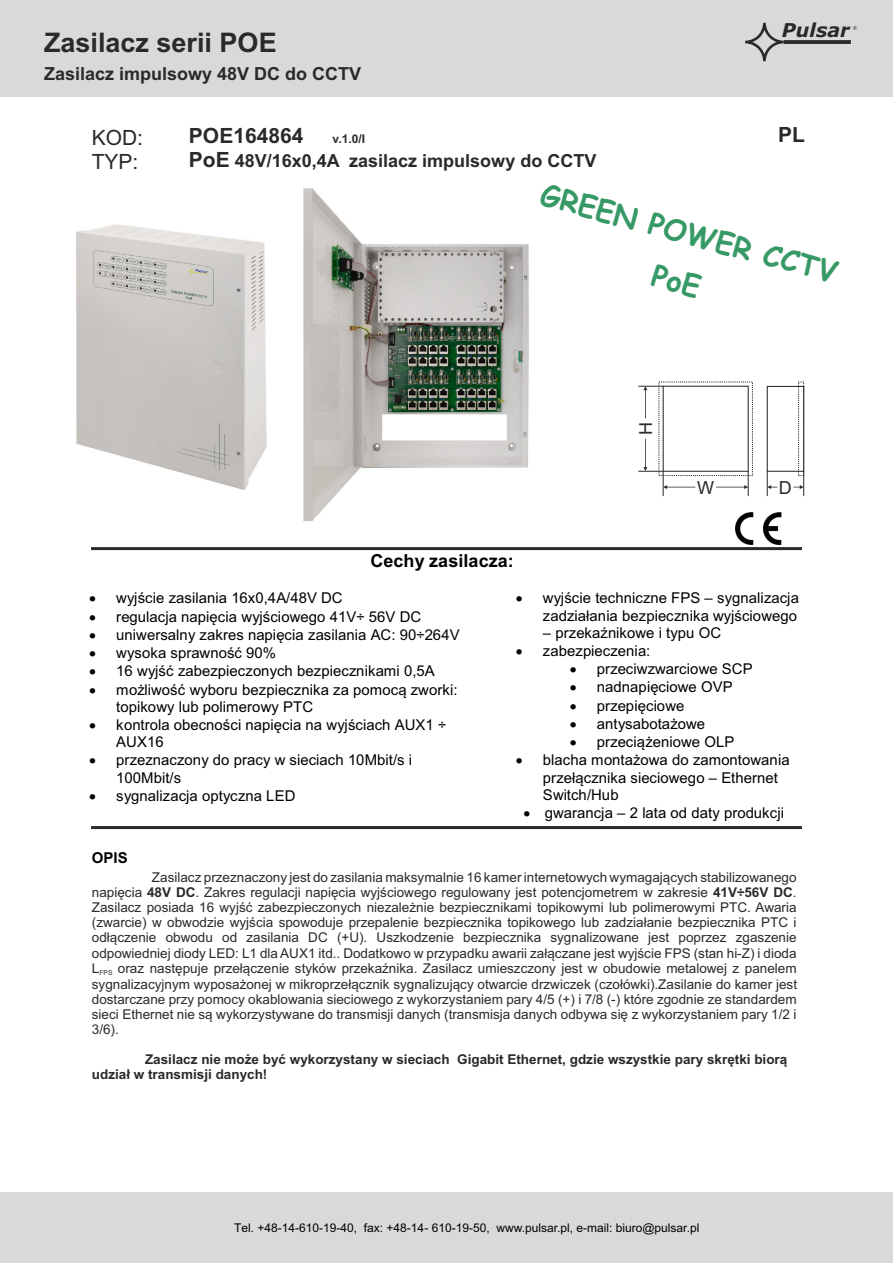
<style>
.page{position:relative;width:893px;height:1263px;background:#fff}
.page>*{position:absolute;margin:0;border:0;box-sizing:border-box;transform-origin:0 0}
.t1{font:700 29.25px/49.1px "Comic Sans MS";color:#369966;text-align:center}
.t2{font:700 27px "Arial";color:#2b2929}
.t3{font:700 21px "Arial";color:#2b2929}
.t4{font:21px/23.4px "Arial";color:#2b2929}
.t5{font:italic 700 19.05px "Verdana";color:#2b2929}
.t6{font:700 18px "Arial";color:#2b2929}
.t7{font:700 18px "Arial";letter-spacing:.005em;color:#000}
.t8{font:18px "Arial";color:#2b2929}
.t9{font:700 15px "Arial";color:#000}
.t10{font:14.85px/17.1px "Arial";color:#000}
.t11{font:13.5px/15.1px "Arial";color:#2b2929;text-align:justify}
.t12{font:700 13.5px/15.1px "Arial";color:#2b2929}
.t13{font:12px "Arial";color:#000}
.t14{font:700 12px "Arial";color:#2b2929}
.t15{font:6.75px "Arial";color:#2b2929}
.t16{font:6.15px "Times New Roman";color:#2b2929}
.s1{font-size:21px}
.s2{font-weight:700}
</style>
<div class="page">
<hr style="left:91px;top:547px;width:711px;height:3px;background:#2b2929">
<hr style="left:91px;top:826px;width:711px;height:3px;background:#2b2929">
<div style="left:0;top:1192px;width:893px;height:71px;background:#d9d9d9"></div>
<div style="left:0;top:0;width:893px;height:97px;background:#d9d9d9"></div>
<svg style="left:745px;top:23px;width:39px;height:38px"></svg>
<hr style="left:784px;top:40px;width:67px;height:4px;background:#333131">
<img style="left:735px;top:512px;width:47px;height:33px">
<div style="left:663px;top:386px;width:86px;height:86px;border:1px solid #2b2929"></div>
<svg style="left:638px;top:386px;width:25px;height:32px"></svg>
<svg style="left:638px;top:439px;width:57px;height:57px"></svg>
<svg style="left:716px;top:471px;width:33px;height:25px"></svg>
<div style="left:767px;top:386px;width:37px;height:86px;border:1px solid #2b2929"></div>
<svg style="left:793px;top:471px;width:11px;height:25px"></svg>
<svg style="left:767px;top:471px;width:10px;height:25px"></svg>
<div style="left:798px;top:381px;width:6px;height:95px;border:1px dashed #2b2929"></div>
<img style="left:303px;top:188px;width:226px;height:333px">
<img style="left:76px;top:224px;width:191px;height:266px">
<h2 class="t2" style="left:44px;top:32px;width:234px">Zasilacz serii POE</h2>
<h3 class="t6" style="left:44px;top:67px;width:319px">Zasilacz impulsowy 48V DC do CCTV</h3>
<h3 class="t4" style="left:92px;top:128px;width:53px">KOD:<br>TYP:</h3>
<h3 class="t3" style="left:189px;top:128px;width:116px">POE164864</h3>
<p class="t14" style="left:333px;top:134px;width:34px">v.1.0/I</p>
<h3 class="t6" style="left:189px;top:153px;width:152px"><span class="s1">PoE</span> 48V/16x0,4A</h3>
<h3 class="t6" style="left:349px;top:153px;width:249px">zasilacz impulsowy do CCTV</h3>
<h3 class="t5" style="left:782px;top:22px;width:69px">Pulsar</h3>
<p class="t16" style="left:853px;top:25px;width:6px">®</p>
<h3 class="t3" style="left:778px;top:127px;width:28px">PL</h3>
<h1 class="t1" style="left:547px;top:173px;width:308px;rotate:15deg">GREEN POWER CCTV<br>PoE</h1>
<h3 class="t7" style="left:370px;top:554px;width:145px">Cechy zasilacza:</h3>
<h3 class="t8" style="left:639px;top:434px;width:14px;rotate:-90deg">H</h3>
<h3 class="t8" style="left:697px;top:480px;width:18px">W</h3>
<h3 class="t8" style="left:779px;top:480px;width:14px">D</h3>
<p class="t10" style="left:89px;top:591px;width:255px">• wyjście zasilania 16x0,4A/48V DC</p>
<p class="t10" style="left:89px;top:609px;width:333px">• regulacja napięcia wyjściowego 41V÷ 56V DC</p>
<p class="t10" style="left:89px;top:627px;width:372px">• uniwersalny zakres napięcia zasilania AC: 90÷264V</p>
<p class="t10" style="left:89px;top:646px;width:188px">• wysoka sprawność 90%</p>
<p class="t10" style="left:89px;top:664px;width:347px">• 16 wyjść zabezpieczonych bezpiecznikami 0,5A</p>
<p class="t10" style="left:116px;top:682px;width:343px;text-indent:-27px">• możliwość wyboru bezpiecznika za pomocą zworki: topikowy lub polimerowy PTC</p>
<p class="t10" style="left:116px;top:717px;width:331px;text-indent:-27px">• kontrola obecności napięcia na wyjściach AUX1 ÷<br>AUX16</p>
<p class="t10" style="left:116px;top:753px;width:297px;text-indent:-27px">• przeznaczony do pracy w sieciach 10Mbit/s i<br>100Mbit/s</p>
<p class="t10" style="left:89px;top:788px;width:208px">• sygnalizacja optyczna LED</p>
<p class="t10" style="left:516px;top:591px;width:284px;text-align:right">• wyjście techniczne FPS – sygnalizacja zadziałania bezpiecznika wyjściowego</p>
<p class="t10" style="left:543px;top:625px;width:180px">– przekaźnikowe i typu OC</p>
<p class="t10" style="left:516px;top:644px;width:136px">• zabezpieczenia:</p>
<p class="t10" style="left:570px;top:662px;width:184px">• przeciwzwarciowe SCP</p>
<p class="t10" style="left:570px;top:680px;width:164px">• nadnapięciowe OVP</p>
<p class="t10" style="left:570px;top:698px;width:116px">• przepięciowe</p>
<p class="t10" style="left:570px;top:716px;width:137px">• antysabotażowe</p>
<p class="t10" style="left:570px;top:735px;width:166px">• przeciążeniowe OLP</p>
<p class="t10" style="left:543px;top:753px;width:248px;text-indent:-27px">• blacha montażowa do zamontowania przełącznika sieciowego – Ethernet<br>Switch/Hub</p>
<p class="t10" style="left:523px;top:805px;width:262px">• gwarancja – 2 lata od daty produkcji</p>
<p class="t9" style="left:92px;top:852px;width:37px">OPIS</p>
<p class="t11" style="left:92px;top:871px;width:706px;text-indent:60px">Zasilacz przeznaczony jest do zasilania maksymalnie 16 kamer internetowych wymagających stabilizowanego napięcia <span class="s2">48V DC</span>. Zakres regulacji napięcia wyjściowego regulowany jest potencjometrem w zakresie <span class="s2">41V÷56V DC</span>.<br>Zasilacz posiada 16 wyjść zabezpieczonych niezależnie bezpiecznikami topikowymi lub polimerowymi PTC. Awaria (zwarcie) w obwodzie wyjścia spowoduje przepalenie bezpiecznika topikowego lub zadziałanie bezpiecznika PTC i odłączenie obwodu od zasilania DC (+U). Uszkodzenie bezpiecznika sygnalizowane jest poprzez zgaszenie odpowiedniej diody LED: L1 dla AUX1 itd.. Dodatkowo w przypadku awarii załączane jest wyjście FPS (stan hi-Z) i dioda L</p>
<p class="t11" style="left:118px;top:961px;width:680px">oraz następuje przełączenie styków przekaźnika. Zasilacz umieszczony jest w obudowie metalowej z panelem</p>
<p class="t15" style="left:99px;top:970px;width:15px">FPS</p>
<p class="t11" style="left:92px;top:978px;width:707px">sygnalizacyjnym wyposażonej w mikroprzełącznik sygnalizujący otwarcie drzwiczek (czołówki).Zasilanie do kamer jest dostarczane przy pomocy okablowania sieciowego z wykorzystaniem pary 4/5 (+) i 7/8 (-) które zgodnie ze standardem sieci Ethernet nie są wykorzystywane do transmisji danych (transmisja danych odbywa się z wykorzystaniem pary 1/2 i 3/6).</p>
<p class="t12" style="left:92px;top:1053px;width:697px;text-indent:53px">Zasilacz nie może być wykorzystany w sieciach Gigabit Ethernet, gdzie wszystkie pary skrętki biorą udział w transmisji danych!</p>
<p class="t13" style="left:234px;top:1224px;width:467px">Tel. +48-14-610-19-40, fax: +48-14- 610-19-50, www.pulsar.pl, e-mail: biuro@pulsar.pl</p>
</div>
